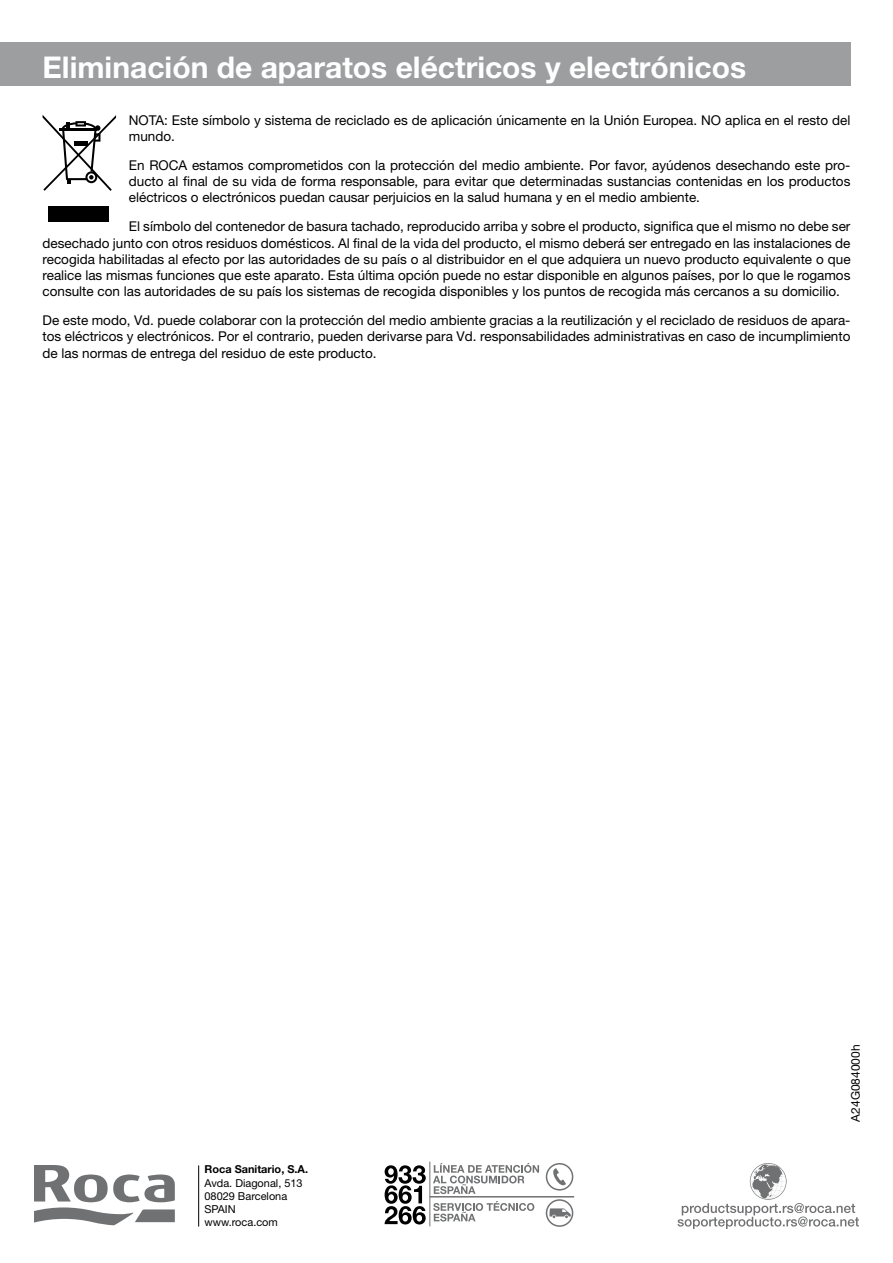
<style>
.page{position:relative;width:893px;height:1263px;background:#fff}
.page>*{position:absolute;margin:0;border:0;box-sizing:border-box;transform-origin:0 0}
.t1{font:700 30px "Helvetica Neue";color:#fff}
.t2{font:13.5px/16.2px "Helvetica Neue";color:#000;text-align:justify}
.t3{font:12px "Helvetica Neue";color:#000}
.t4{font:10.95px/13.2px "Helvetica Neue";color:#000}
.t5{font:700 10.95px "Helvetica Neue";color:#000}
</style>
<div class="page">
<svg style="left:34px;top:1165px;width:141px;height:60px"></svg>
<hr style="left:198px;top:1165px;width:1px;height:61px;background:#000">
<svg style="left:678px;top:1163px;width:181px;height:66px"></svg>
<hr style="left:430px;top:1196px;width:144px;height:1px;background:#707172">
<hr style="left:429px;top:1161px;width:1px;height:65px;background:#707172">
<svg style="left:385px;top:1165px;width:41px;height:59px"></svg>
<div style="left:546px;top:1199px;width:27px;height:28px;border:2px solid #707172;border-radius:50%"></div>
<svg style="left:549px;top:1208px;width:22px;height:10px"></svg>
<svg style="left:553px;top:1168px;width:13px;height:18px"></svg>
<div style="left:546px;top:1163px;width:27px;height:27px;border:2px solid #707172;border-radius:50%"></div>
<svg style="left:433px;top:1163px;width:106px;height:31px"></svg>
<svg style="left:433px;top:1201px;width:101px;height:20px"></svg>
<div style="left:0;top:43px;width:850px;height:43px;background:#9c9e9f"></div>
<svg style="left:43px;top:115px;width:73px;height:76px"></svg>
<div style="left:48px;top:206px;width:61px;height:15px;background:#000"></div>
<h1 class="t1" style="left:43px;top:48px;width:705px">Eliminación de aparatos eléctricos y electrónicos</h1>
<p class="t2" style="left:129px;top:112px;width:723px">NOTA: Este símbolo y sistema de reciclado es de aplicación únicamente en la Unión Europea. NO aplica en el resto del mundo.</p>
<p class="t2" style="left:129px;top:157px;width:723px">En ROCA estamos comprometidos con la protección del medio ambiente. Por favor, ayúdenos desechando este pro&shy;ducto al final de su vida de forma responsable, para evitar que determinadas sustancias contenidas en los productos eléctricos o electrónicos puedan causar perjuicios en la salud humana y en el medio ambiente.</p>
<p class="t2" style="left:43px;top:218px;width:809px;text-indent:86px">El símbolo del contenedor de basura tachado, reproducido arriba y sobre el producto, significa que el mismo no debe ser desechado junto con otros residuos domésticos. Al final de la vida del producto, el mismo deberá ser entregado en las instalaciones de recogida habilitadas al efecto por las autoridades de su país o al distribuidor en el que adquiera un nuevo producto equivalente o que realice las mismas funciones que este aparato. Esta última opción puede no estar disponible en algunos países, por lo que le rogamos consulte con las autoridades de su país los sistemas de recogida disponibles y los puntos de recogida más cercanos a su domicilio.</p>
<p class="t2" style="left:43px;top:312px;width:809px">De este modo, Vd. puede colaborar con la protección del medio ambiente gracias a la reutilización y el reciclado de residuos de apara&shy;tos eléctricos y electrónicos. Por el contrario, pueden derivarse para Vd. responsabilidades administrativas en caso de incumplimiento de las normas de entrega del residuo de este producto.</p>
<p class="t5" style="left:204px;top:1163px;width:105px">Roca Sanitario, S.A.</p>
<p class="t4" style="left:204px;top:1176px;width:100px">Avda. Diagonal, 513<br>08029 Barcelona<br>SPAIN www.roca.com</p>
<p class="t3" style="left:848px;top:1121px;width:78px;rotate:-90deg">A24G084000h</p>
</div>
